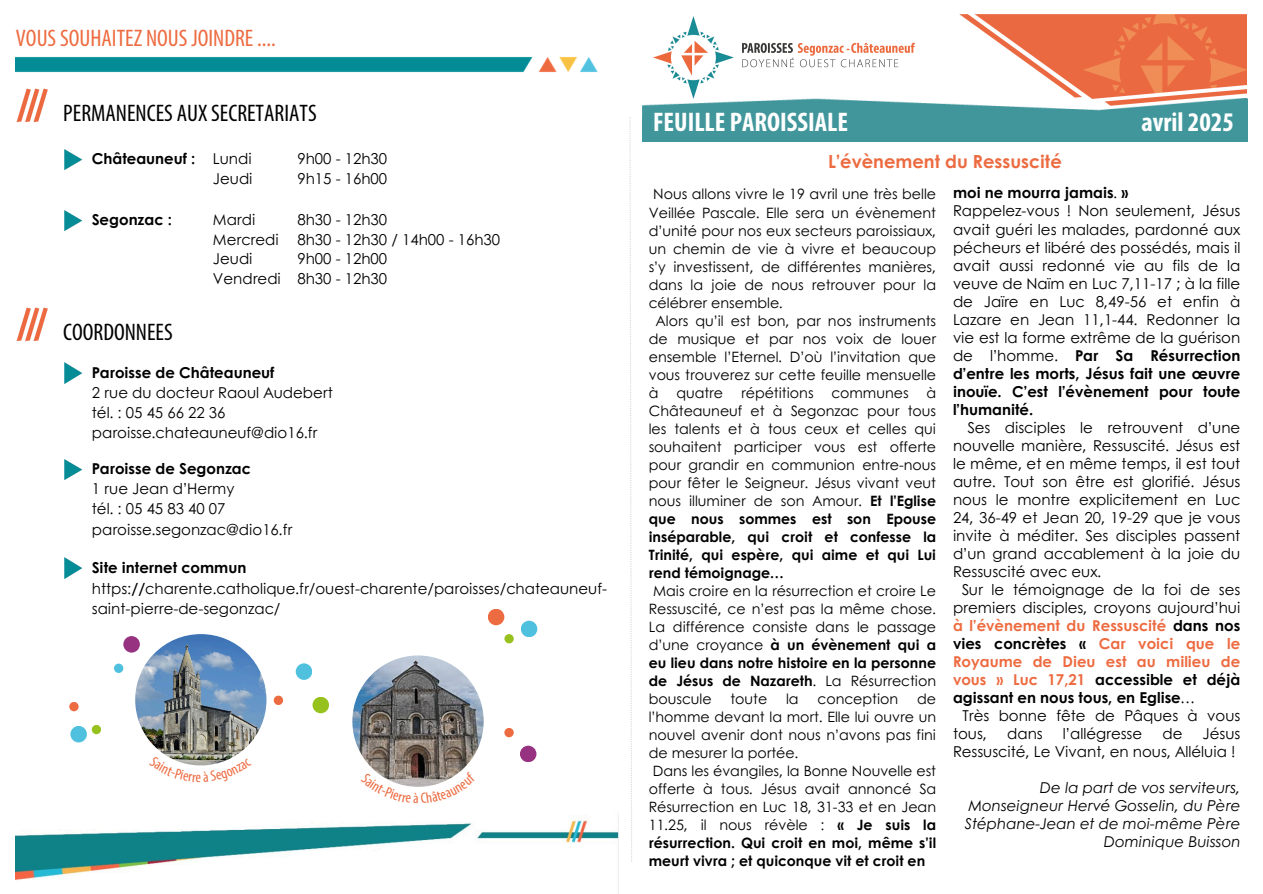
<style>
.page{position:relative;width:1263px;height:894px;background:#fff}
.page>*{position:absolute;margin:0;border:0;box-sizing:border-box;transform-origin:0 0}
.t1{font:700 condensed 27px "Myriad Pro";color:#fff}
.t2{font:condensed 24px "Myriad Pro";color:#000}
.t3{font:condensed 24px "Myriad Pro";color:#ed6b40}
.t4{font:700 18px "Century Gothic";color:#ed6b40}
.t5{font:15px/18px "Century Gothic";color:#000}
.t6{font:700 15px/18px "Century Gothic";color:#ed6b40;text-align:justify}
.t7{font:italic 15px/18px "Century Gothic";color:#000;text-align:right}
.t8{font:700 15px "Century Gothic";color:#000}
.t9{font:14.25px/18px "Century Gothic";color:#000;text-align:justify}
.s1{font-weight:700}
.s2{font-weight:400}
.s3{font-weight:400;color:#000}
.s4{color:#000}
</style>
<div class="page">
<img style="left:959px;top:14px;width:288px;height:84px">
<img style="left:653px;top:17px;width:262px;height:81px">
<img style="left:643px;top:98px;width:604px;height:43px">
<svg style="left:629px;top:117px;width:3px;height:744px"></svg>
<img style="left:16px;top:56px;width:582px;height:17px">
<img style="left:16px;top:88px;width:32px;height:34px">
<img style="left:64px;top:149px;width:18px;height:21px">
<img style="left:64px;top:210px;width:18px;height:21px">
<img style="left:16px;top:307px;width:32px;height:34px">
<img style="left:64px;top:362px;width:18px;height:22px">
<img style="left:64px;top:459px;width:18px;height:21px">
<img style="left:64px;top:557px;width:18px;height:22px">
<img style="left:16px;top:814px;width:603px;height:78px">
<img style="left:135px;top:634px;width:131px;height:131px;border-radius:50%">
<img style="left:352px;top:655px;width:132px;height:131px;border-radius:50%">
<div style="left:296px;top:663px;width:16px;height:16px;background:#4fc1df;border-radius:50%"></div>
<div style="left:521px;top:620px;width:16px;height:17px;background:#4fc1df;border-radius:50%"></div>
<div style="left:488px;top:608px;width:16px;height:17px;background:#ed6b40;border-radius:50%"></div>
<div style="left:274px;top:695px;width:9px;height:9px;background:#ed6b40;border-radius:50%"></div>
<div style="left:312px;top:696px;width:17px;height:17px;background:#97c21e;border-radius:50%"></div>
<svg style="left:69px;top:701px;width:10px;height:10px"></svg>
<div style="left:70px;top:725px;width:17px;height:17px;background:#4fc1df;border-radius:50%"></div>
<svg style="left:92px;top:724px;width:9px;height:10px"></svg>
<div style="left:114px;top:663px;width:9px;height:9px;background:#4fc1df;border-radius:50%"></div>
<div style="left:123px;top:636px;width:17px;height:16px;background:#963280;border-radius:50%"></div>
<div style="left:504px;top:634px;width:10px;height:9px;background:#97c21e;border-radius:50%"></div>
<svg style="left:504px;top:727px;width:10px;height:10px"></svg>
<div style="left:520px;top:745px;width:16px;height:17px;background:#963280;border-radius:50%"></div>
<svg style="left:165px;top:755px;width:71px;height:11px"></svg>
<svg style="left:375px;top:771px;width:86px;height:16px"></svg>
<h2 class="t3" style="left:16px;top:28px;width:261px">VOUS SOUHAITEZ NOUS JOINDRE ....</h2>
<h3 class="t2" style="left:63px;top:103px;width:255px">PERMANENCES AUX SECRETARIATS</h3>
<p class="t8" style="left:92px;top:147px;width:105px">Châteauneuf :</p>
<p class="t5" style="left:213px;top:149px;width:40px">Lundi</p>
<h3 class="t5" style="left:213px;top:168px;width:41px">Jeudi</h3>
<p class="t5" style="left:297px;top:149px;width:91px">9h00 - 12h30</p>
<h5 class="t5" style="left:297px;top:168px;width:91px">9h15 - 16h00</h5>
<p class="t8" style="left:92px;top:208px;width:82px">Segonzac :</p>
<p class="t5" style="left:213px;top:209px;width:44px">Mardi</p>
<p class="t5" style="left:213px;top:229px;width:67px">Mercredi</p>
<p class="t5" style="left:297px;top:209px;width:91px">8h30 - 12h30</p>
<p class="t5" style="left:297px;top:229px;width:204px">8h30 - 12h30 / 14h00 - 16h30</p>
<h5 class="t5" style="left:213px;top:249px;width:41px">Jeudi</h5>
<p class="t5" style="left:297px;top:249px;width:91px">9h00 - 12h00</p>
<p class="t5" style="left:213px;top:268px;width:69px">Vendredi</p>
<p class="t5" style="left:297px;top:268px;width:91px">8h30 - 12h30</p>
<p class="t2" style="left:63px;top:321px;width:111px">COORDONNEES</p>
<p class="t8" style="left:92px;top:360px;width:184px">Paroisse de Châteauneuf</p>
<p class="t5" style="left:92px;top:382px;width:243px">2 rue du docteur Raoul Audebert</p>
<p class="t5" style="left:92px;top:403px;width:135px">tél. : 05 45 66 22 36</p>
<p class="t5" style="left:92px;top:423px;width:227px">paroisse.chateauneuf@dio16.fr</p>
<p class="t8" style="left:92px;top:457px;width:161px">Paroisse de Segonzac</p>
<h3 class="t5" style="left:92px;top:479px;width:144px">1 rue Jean d’Hermy</h3>
<p class="t5" style="left:92px;top:499px;width:135px">tél. : 05 45 83 40 07</p>
<p class="t5" style="left:92px;top:519px;width:202px">paroisse.segonzac@dio16.fr</p>
<p class="t8" style="left:92px;top:556px;width:156px">Site internet commun</p>
<p class="t5" style="left:92px;top:577px;width:517px;line-height:20.2px">https:<span class="s1">//</span>charente.catholique.fr/ouest-charente/paroisses/chateauneuf&shy;saint-pierre-de-segonzac/</p>
<p class="t1" style="left:653px;top:111px;width:197px">FEUILLE PAROISSIALE</p>
<p class="t1" style="left:1141px;top:111px;width:94px">avril 2025</p>
<p class="t4" style="left:828px;top:147px;width:235px">L’évènement du Ressuscité</p>
<p class="t9" style="left:653px;top:185px;width:284px">Nous allons vivre le 19 avril une très belle</p>
<p class="t9" style="left:649px;top:203px;width:289px">Veillée Pascale. Elle sera un évènement</p>
<p class="t9" style="left:649px;top:221px;width:289px">d’unité pour nos eux secteurs paroissiaux,</p>
<p class="t9" style="left:649px;top:239px;width:289px">un chemin de vie à vivre et beaucoup</p>
<p class="t9" style="left:649px;top:257px;width:289px">s’y investissent, de différentes manières,</p>
<p class="t9" style="left:649px;top:275px;width:289px">dans la joie de nous retrouver pour la</p>
<p class="t9" style="left:649px;top:293px;width:136px">célébrer ensemble.</p>
<p class="t9" style="left:656px;top:311px;width:282px">Alors qu’il est bon, par nos instruments</p>
<p class="t9" style="left:649px;top:329px;width:289px">de musique et par nos voix de louer</p>
<p class="t9" style="left:649px;top:347px;width:289px">ensemble l’Eternel. D’où l’invitation que</p>
<p class="t9" style="left:649px;top:365px;width:289px">vous trouverez sur cette feuille mensuelle</p>
<p class="t9" style="left:649px;top:383px;width:11px">à</p>
<p class="t9" style="left:676px;top:383px;width:48px">quatre</p>
<p class="t9" style="left:741px;top:383px;width:74px">répétitions</p>
<p class="t9" style="left:831px;top:383px;width:79px">communes</p>
<p class="t9" style="left:649px;top:383px;width:289px;text-indent:278px">à Châteauneuf et à Segonzac pour tous les talents et à tous ceux et celles qui souhaitent participer vous est offerte pour grandir en communion entre-nous pour fêter le Seigneur. Jésus vivant veut nous illuminer de son Amour. <span class="s1">Et l’Eglise que nous sommes est son Epouse inséparable, qui croit et confesse la Trinité, qui espère, qui aime et qui Lui rend témoignage…</span></p>
<p class="t9" style="left:649px;top:581px;width:289px">Mais croire en la résurrection et croire Le Ressuscité, ce n’est pas la même chose.<br>La différence consiste dans le passage d’une croyance <span class="s1">à un évènement qui a eu lieu dans notre histoire en la personne de Jésus de Nazareth</span>. La Résurrection bouscule</p>
<p class="t9" style="left:730px;top:689px;width:38px">toute</p>
<p class="t9" style="left:786px;top:689px;width:14px">la</p>
<p class="t9" style="left:817px;top:689px;width:82px">conception</p>
<p class="t9" style="left:649px;top:689px;width:289px;text-align:left;text-indent:268px">de l’homme devant la mort. Elle lui ouvre un nouvel avenir dont nous n’avons pas fini de mesurer la portée.<br>Dans les évangiles, la Bonne Nouvelle est offerte à tous. Jésus avait annoncé Sa Résurrection en Luc 18, 31-33 et en Jean 11.25, il nous révèle : <span class="s1">« Je suis la résurrection. Qui croit en moi, même s’il meurt vivra ; et quiconque vit et croit en</span></p>
<p class="t8" style="left:953px;top:181px;width:177px">moi ne mourra jamais<span class="s2">.</span> »</p>
<p class="t5" style="left:953px;top:201px;width:289px;text-align:justify">Rappelez-vous ! Non seulement, Jésus avait guéri les malades, pardonné aux pécheurs et libéré des possédés, mais il avait aussi redonné vie au fils de la veuve de Naïm en Luc 7,11-17 ; à la fille de Jaïre en Luc 8,49-56 et enfin à Lazare en Jean 11,1-44. Redonner la vie est la forme extrême de la guérison de l’homme. <span class="s1">Par Sa Résurrection d’entre les morts, Jésus fait une œuvre inouïe. C’est l’évènement pour toute l’humanité.</span></p>
<p class="t5" style="left:953px;top:417px;width:289px;text-align:justify;text-indent:15px">Ses disciples le retrouvent d’une nouvelle manière, Ressuscité. Jésus est le même, et en même temps, il est tout autre. Tout son être est glorifié. Jésus nous le montre explicitement en Luc 24, 36-49 et Jean 20, 19-29 que je vous invite à méditer. Ses disciples passent d’un grand accablement à la joie du Ressuscité avec eux.</p>
<p class="t6" style="left:953px;top:579px;width:289px;text-indent:9px"><span class="s3">Sur le témoignage de la foi de ses premiers disciples, croyons aujourd’hui </span>à l’évènement du Ressuscité <span class="s4">dans nos vies concrètes «</span> Car voici que le Royaume de Dieu est au milieu de vous » Luc 17,21 <span class="s4">accessible et déjà agissant en nous tous, en Eglise</span><span class="s3">…</span></p>
<p class="t5" style="left:953px;top:705px;width:289px;text-indent:9px">Très bonne fête de Pâques à vous tous,</p>
<p class="t5" style="left:953px;top:723px;width:289px;text-indent:250px">Jésus<br>Ressuscité, Le Vivant, en nous, Alléluia !</p>
<p class="t7" style="left:965px;top:777px;width:277px">De la part de vos serviteurs,<br>Monseigneur Hervé Gosselin, du Père<br>Stéphane-Jean et de moi-même Père<br>Dominique Buisson</p>
<p class="t5" style="left:1007px;top:723px;width:37px">dans</p>
<p class="t5" style="left:1063px;top:723px;width:81px">l’allégresse</p>
<p class="t5" style="left:1162px;top:723px;width:22px">de</p>
</div>
